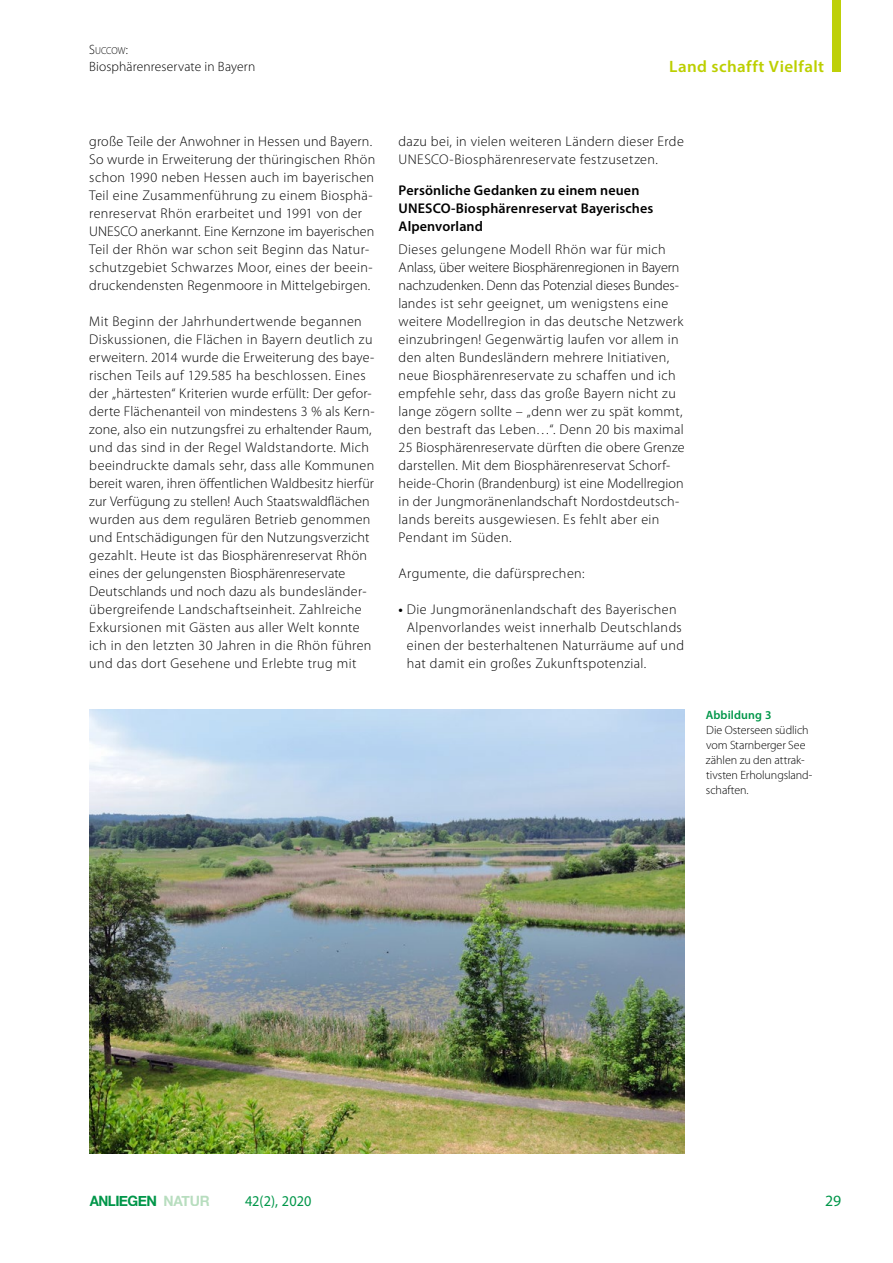
<style>
.page{position:relative;width:893px;height:1263px;background:#fff}
.page>*{position:absolute;margin:0;border:0;box-sizing:border-box;transform-origin:0 0}
.t1{font:600 16.5px "Myriad Pro";letter-spacing:.025em;color:#bccf00}
.t2{font:15.75px "Myriad Pro";color:#009649}
.t3{font:15px "Myriad Pro";letter-spacing:.005em;color:#009649;scale:.95 1}
.t4{font:700 14.25px "Helvetica Neue";letter-spacing:-.035em;color:#009649;scale:.94 1}
.P1__Fließtext_2Sp{font:300 14.1px/18px "Myriad Pro";letter-spacing:.025em;color:#000}
.P1__Fließtext_2Sp-2{font:600 14.1px/18px "Myriad Pro";letter-spacing:.01em;color:#000}
.t5{font:300 13.5px "Myriad Pro";letter-spacing:.01em;color:#000}
.P5__Bildlegende{font:300 12px/15px "Myriad Pro";letter-spacing:-.005em;color:#000}
.t6{font:300 10.2px "Myriad Pro";letter-spacing:-.005em;color:#000;scale:.93 1}
.s1{font-size:13.5px}
.s2{font-weight:600}
.s3{font-weight:600;color:#009649}
.s4{color:rgb(112 188 126/.5)}
</style>
<div class="page">
<img style="left:89px;top:710px;width:596px;height:444px">
<div style="left:833px;top:0;width:8px;height:71px;background:#bed008"></div>
<p class="t6" style="left:89px;top:45px;width:43px"><span class="s1">S</span>UCCOW<span class="s1">:</span></p>
<p class="t5" style="left:89px;top:59px;width:167px">Biosphärenreservate in Bayern</p>
<p class="t1" style="left:669px;top:55px;width:156px">Land schafft Vielfalt</p>
<p class="P1__Fließtext_2Sp" style="left:89px;top:132px;width:287px">große Teile der Anwohner in Hessen und Bayern.<br>So wurde in Erweiterung der thüringischen Rhön schon 1990 neben Hessen auch im bayerischen Teil eine Zusammenführung zu einem Biosphä&shy;renreservat Rhön erarbeitet und 1991 von der UNESCO anerkannt. Eine Kernzone im bayerischen Teil der Rhön war schon seit Beginn das Natur&shy;schutzgebiet Schwarzes Moor, eines der beein&shy;druckendensten Regenmoore in Mittelgebirgen.</p>
<p class="P1__Fließtext_2Sp" style="left:89px;top:312px;width:287px">Mit Beginn der Jahrhundertwende begannen Diskussionen, die Flächen in Bayern deutlich zu erweitern. 2014 wurde die Erweiterung des baye&shy;rischen Teils auf 129.585 ha beschlossen. Eines der „härtesten“ Kriterien wurde erfüllt: Der gefor&shy;derte Flächenanteil von mindestens 3 % als Kern&shy;zone, also ein nutzungsfrei zu erhaltender Raum, und das sind in der Regel Waldstandorte. Mich beeindruckte damals sehr, dass alle Kommunen bereit waren, ihren öffentlichen Waldbesitz hierfür zur Verfügung zu stellen! Auch Staatswaldflächen wurden aus dem regulären Betrieb genommen und Entschädigungen für den Nutzungsverzicht gezahlt. Heute ist das Biosphärenreservat Rhön eines der gelungensten Biosphärenreservate Deutschlands und noch dazu als bundesländer&shy;übergreifende Landschaftseinheit. Zahlreiche Exkursionen mit Gästen aus aller Welt konnte ich in den letzten 30 Jahren in die Rhön führen und das dort Gesehene und Erlebte trug mit</p>
<p class="P1__Fließtext_2Sp" style="left:399px;top:132px;width:287px">dazu bei, in vielen weiteren Ländern dieser Erde<br>UNESCO-Biosphärenreservate festzusetzen.</p>
<p class="P1__Fließtext_2Sp-2" style="left:399px;top:181px;width:256px">Persönliche Gedanken zu einem neuen<br>UNESCO-Biosphärenreservat Bayerisches<br>Alpenvorland</p>
<p class="P1__Fließtext_2Sp" style="left:399px;top:240px;width:287px">Dieses gelungene Modell Rhön war für mich Anlass, über weitere Biosphärenregionen in Bayern nachzudenken. Denn das Potenzial dieses Bundes&shy;landes ist sehr geeignet, um wenigstens eine weitere Modellregion in das deutsche Netzwerk einzubringen! Gegenwärtig laufen vor allem in den alten Bundesländern mehrere Initiativen, neue Biosphärenreservate zu schaffen und ich empfehle sehr, dass das große Bayern nicht zu lange zögern sollte – „denn wer zu spät kommt, den bestraft das Leben…“. Denn 20 bis maximal 25 Biosphärenreservate dürften die obere Grenze darstellen. Mit dem Biosphärenreservat Schorf&shy;heide-Chorin (Brandenburg) ist eine Modellregion in der Jungmoränenlandschaft Nordostdeutsch&shy;lands bereits ausgewiesen. Es fehlt aber ein Pendant im Süden.</p>
<p class="P1__Fließtext_2Sp" style="left:399px;top:564px;width:187px">Argumente, die dafürsprechen:</p>
<p class="P1__Fließtext_2Sp" style="left:407px;top:600px;width:279px;text-indent:-8px"><span class="s2">•</span> Die Jungmoränenlandschaft des Bayerischen Alpenvorlandes weist innerhalb Deutschlands einen der besterhaltenen Naturräume auf und hat damit ein großes Zukunftspotenzial.</p>
<p class="P5__Bildlegende" style="left:706px;top:707px;width:108px"><span class="s3">Abbildung 3<br></span>Die Osterseen südlich vom Starnberger See zählen zu den attrak&shy;tivsten Erholungsland&shy;schaften.</p>
<p class="t4" style="left:90px;top:1189px;width:129px">ANLIEGEN <span class="s4">NATUR</span></p>
<p class="t3" style="left:245px;top:1191px;width:71px">42(2), 2020</p>
<p class="t2" style="left:825px;top:1191px;width:17px">29</p>
</div>
